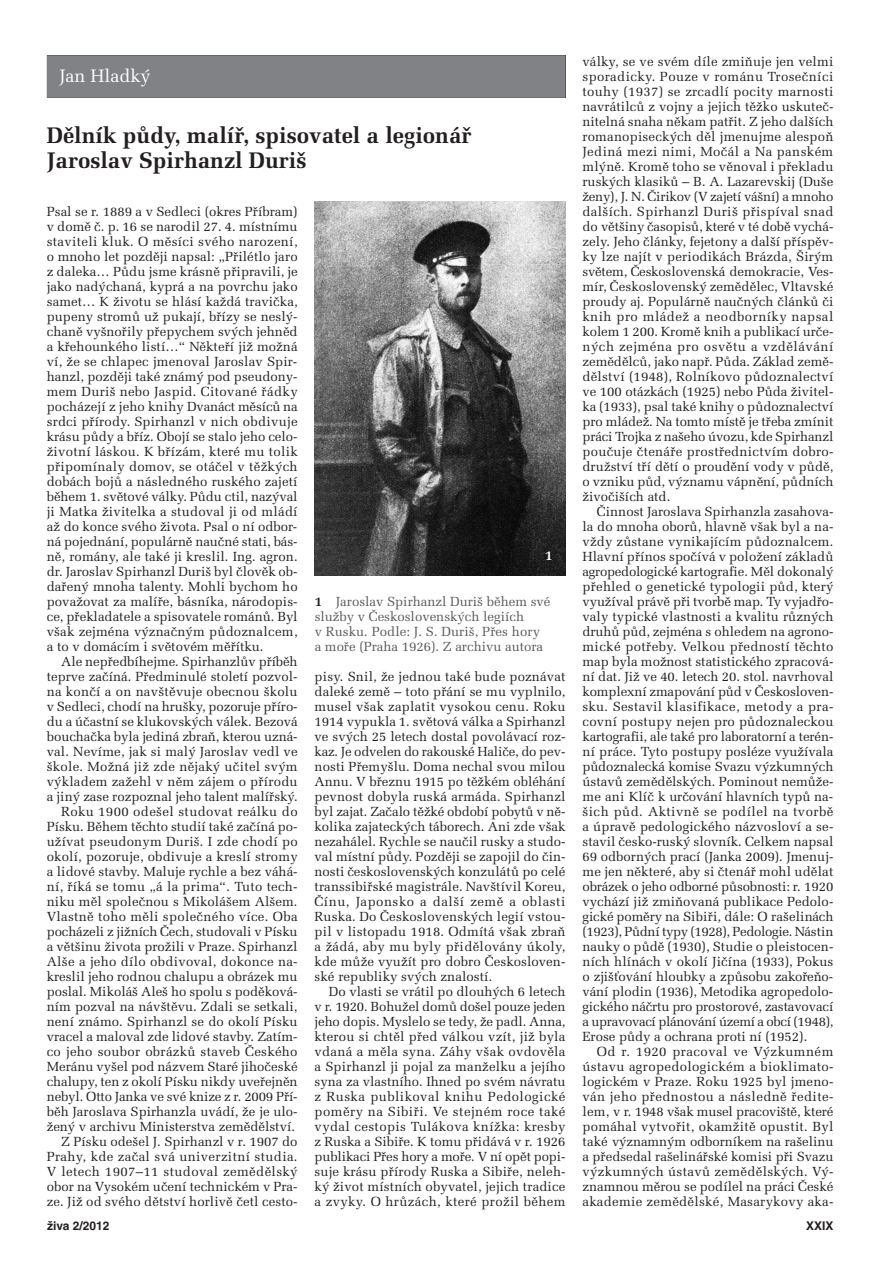
<style>
.page{position:relative;width:893px;height:1263px;background:#fff}
.page>*{position:absolute;margin:0;border:0;box-sizing:border-box;transform-origin:0 0}
.t1{font:700 22.5px/25.5px "Melior CE";color:#231f20}
.t2{font:18px "Melior CE";color:#fff}
.t3{font:700 13.5px "Melior CE";color:#fff}
.t4{font:13.2px/15px "Melior CE";color:#231f20;text-align:justify}
.t5{font:13.2px/15px "Melior CE";color:#57585a}
.t6{font:700 12px "Helvetica CE";color:#231f20}
.s1{font-weight:700;color:#231f20}
</style>
<div class="page">
<div style="left:47px;top:55px;width:519px;height:43px;background:#808285"></div>
<img style="left:315px;top:201px;width:251px;height:375px">
<h2 class="t2" style="left:60px;top:70px;width:92px">Jan Hladký</h2>
<h1 class="t1" style="left:47px;top:125px;width:426px">Dělník půdy, malíř, spisovatel a legionář<br>Jaroslav Spirhanzl Duriš</h1>
<p class="t4" style="left:47px;top:206px;width:252px">Psal se r. 1889 a v Sedleci (okres Příbram) v domě č. p. 16 se narodil 27. 4. místnímu staviteli kluk. O měsíci svého narození, o mnoho let později napsal: „Přilétlo jaro z daleka… Půdu jsme krásně připravili, je jako nadýchaná, kyprá a na povrchu jako samet… K životu se hlásí každá travička, pupeny stromů už pukají, břízy se neslý&shy;chaně vyšnořily přepychem svých jehněd a křehounkého listí…“ Někteří již možná ví, že se chlapec jmenoval Jaroslav Spir&shy;hanzl, později také známý pod pseudony&shy;mem Duriš nebo Jaspid. Citované řádky pocházejí z jeho knihy Dvanáct měsíců na srdci přírody. Spirhanzl v nich obdivuje krásu půdy a bříz. Obojí se stalo jeho celo&shy;životní láskou. K břízám, které mu tolik připomínaly domov, se otáčel v těžkých dobách bojů a následného ruského zajetí během 1. světové války. Půdu ctil, nazýval ji Matka živitelka a studoval ji od mládí až do konce svého života. Psal o ní odbor&shy;ná pojednání, populárně naučné stati, bás&shy;ně, romány, ale také ji kreslil. Ing. agron. dr. Jaroslav Spirhanzl Duriš byl člověk ob&shy;dařený mnoha talenty. Mohli bychom ho považovat za malíře, básníka, národopis&shy;ce, překladatele a spisovatele románů. Byl však zejména význačným půdoznalcem, a to v domácím i světovém měřítku.</p>
<p class="t4" style="left:47px;top:656px;width:252px;text-align:right">Ale nepředbíhejme. Spirhanzlův příběh teprve začíná. Předminulé století pozvol&shy;na končí a on navštěvuje obecnou školu v Sedleci, chodí na hrušky, pozoruje příro&shy;du a účastní se klukovských válek. Bezová bouchačka byla jediná zbraň, kterou uzná&shy;val. Nevíme, jak si malý Jaroslav vedl ve škole. Možná již zde nějaký učitel svým výkladem zažehl v něm zájem o přírodu a jiný zase rozpoznal jeho talent malířský.<br>Roku 1900 odešel studovat reálku do Písku. Během těchto studií také začíná po&shy;užívat pseudonym Duriš. I zde chodí po okolí, pozoruje, obdivuje a kreslí stromy a lidové stavby. Maluje rychle a bez váhá&shy;ní, říká se tomu „á la prima“. Tuto tech&shy;niku měl společnou s Mikolášem Alšem.<br>Vlastně toho měli společného více. Oba pocházeli z jižních Čech, studovali v Písku a většinu života prožili v Praze. Spirhanzl Alše a jeho dílo obdivoval, dokonce na&shy;kreslil jeho rodnou chalupu a obrázek mu poslal. Mikoláš Aleš ho spolu s poděková&shy;ním pozval na návštěvu. Zdali se setkali, není známo. Spirhanzl se do okolí Písku vracel a maloval zde lidové stavby. Zatím&shy;co jeho soubor obrázků staveb Českého Meránu vyšel pod názvem Staré jihočeské chalupy, ten z okolí Písku nikdy uveřejněn nebyl. Otto Janka ve své knize z r. 2009 Pří&shy;běh Jaroslava Spirhanzla uvádí, že je ulo&shy;žený v archivu Ministerstva zemědělství.<br>Z Písku odešel J. Spirhanzl v r. 1907 do Prahy, kde začal svá univerzitní studia.<br>V letech 1907–11 studoval zemědělský obor na Vysokém učení technickém v Pra&shy;ze. Již od svého dětství horlivě četl cesto-</p>
<p class="t3" style="left:545px;top:550px;width:9px">1</p>
<p class="t5" style="left:315px;top:596px;width:237px"><span class="s1">1</span> Jaroslav Spirhanzl Duriš během své služby v Československých legiích<br>v Rusku. Podle: J. S. Duriš, Přes hory<br>a moře (Praha 1926). Z archivu autora</p>
<p class="t4" style="left:315px;top:671px;width:253px">pisy. Snil, že jednou také bude poznávat daleké země – toto přání se mu vyplnilo, musel však zaplatit vysokou cenu. Roku 1914 vypukla 1. světová válka a Spirhanzl ve svých 25 letech dostal povolávací roz&shy;kaz. Je odvelen do rakouské Haliče, do pev&shy;nosti Přemyšlu. Doma nechal svou milou Annu. V březnu 1915 po těžkém obléhání pevnost dobyla ruská armáda. Spirhanzl byl zajat. Začalo těžké období pobytů v ně&shy;kolika zajateckých táborech. Ani zde však nezahálel. Rychle se naučil rusky a studo&shy;val místní půdy. Později se zapojil do čin&shy;nosti československých konzulátů po celé transsibiřské magistrále. Navštívil Koreu, Čínu, Japonsko a další země a oblasti Ruska. Do Československých legií vstou&shy;pil v listopadu 1918. Odmítá však zbraň a žádá, aby mu byly přidělovány úkoly, kde může využít pro dobro Českosloven&shy;ské republiky svých znalostí.</p>
<p class="t4" style="left:315px;top:986px;width:253px;text-indent:14px">Do vlasti se vrátil po dlouhých 6 letech v r. 1920. Bohužel domů došel pouze jeden jeho dopis. Myslelo se tedy, že padl. Anna, kterou si chtěl před válkou vzít, již byla vdaná a měla syna. Záhy však ovdověla a Spirhanzl ji pojal za manželku a jejího syna za vlastního. Ihned po svém návratu z Ruska publikoval knihu Pedologické poměry na Sibiři. Ve stejném roce také vydal cestopis Tulákova knížka: kresby z Ruska a Sibiře. K tomu přidává v r. 1926 publikaci Přes hory a moře. V ní opět popi&shy;suje krásu přírody Ruska a Sibiře, neleh&shy;ký život místních obyvatel, jejich tradice a zvyky. O hrůzách, které prožil během</p>
<p class="t4" style="left:582px;top:56px;width:252px">války, se ve svém díle zmiňuje jen velmi sporadicky. Pouze v románu Trosečníci touhy (1937) se zrcadlí pocity marnosti navrátilců z vojny a jejich těžko uskuteč&shy;nitelná snaha někam patřit. Z jeho dalších romanopiseckých děl jmenujme alespoň Jediná mezi nimi, Močál a Na panském mlýně. Kromě toho se věnoval i překladu ruských klasiků – B. A. Lazarevskij (Duše ženy), J. N. Čirikov (V zajetí vášní) a mnoho dalších. Spirhanzl Duriš přispíval snad do většiny časopisů, které v té době vychá&shy;zely. Jeho články, fejetony a další příspěv&shy;ky lze najít v periodikách Brázda, Širým světem, Československá demokracie, Ves&shy;mír, Československý zemědělec, Vltavské proudy aj. Populárně naučných článků či knih pro mládež a neodborníky napsal kolem 1 200. Kromě knih a publikací urče&shy;ných zejména pro osvětu a vzdělávání zemědělců, jako např. Půda. Základ země&shy;dělství (1948), Rolníkovo půdoznalectví ve 100 otázkách (1925) nebo Půda živitel&shy;ka (1933), psal také knihy o půdoznalectví pro mládež. Na tomto místě je třeba zmínit práci Trojka z našeho úvozu, kde Spirhanzl poučuje čtenáře prostřednictvím dobro&shy;družství tří dětí o proudění vody v půdě, o vzniku půd, významu vápnění, půdních živočiších atd.</p>
<p class="t4" style="left:582px;top:506px;width:253px;text-indent:14px">Činnost Jaroslava Spirhanzla zasahova&shy;la do mnoha oborů, hlavně však byl a na&shy;vždy zůstane vynikajícím půdoznalcem.<br>Hlavní přínos spočívá v položení základů agropedologické kartografie. Měl dokonalý přehled o genetické typologii půd, který využíval právě při tvorbě map. Ty vyjadřo&shy;valy typické vlastnosti a kvalitu různých druhů půd, zejména s ohledem na agrono&shy;mické potřeby. Velkou předností těchto map byla možnost statistického zpracová&shy;ní dat. Již ve 40. letech 20. stol. navrhoval komplexní zmapování půd v Českosloven&shy;sku. Sestavil klasifikace, metody a pra&shy;covní postupy nejen pro půdoznaleckou kartografii, ale také pro laboratorní a terén&shy;ní práce. Tyto postupy posléze využívala půdoznalecká komise Svazu výzkumných ústavů zemědělských. Pominout nemůže&shy;me ani Klíč k určování hlavních typů na&shy;šich půd. Aktivně se podílel na tvorbě a úpravě pedologického názvosloví a se&shy;stavil česko-ruský slovník. Celkem napsal 69 odborných prací (Janka 2009). Jmenuj&shy;me jen některé, aby si čtenář mohl udělat obrázek o jeho odborné působnosti: r. 1920 vychází již zmiňovaná publikace Pedolo&shy;gické poměry na Sibiři, dále: O rašelinách (1923), Půdní typy (1928), Pedologie. Nástin nauky o půdě (1930), Studie o pleistocen&shy;ních hlínách v okolí Jičína (1933), Pokus o zjišťování hloubky a způsobu zakořeňo&shy;vání plodin (1936), Metodika agropedolo&shy;gického náčrtu pro prostorové, zastavovací a upravovací plánování území a obcí (1948), Erose půdy a ochrana proti ní (1952).</p>
<p class="t4" style="left:582px;top:1046px;width:253px;text-indent:14px">Od r. 1920 pracoval ve Výzkumném ústavu agropedologickém a bioklimato&shy;logickém v Praze. Roku 1925 byl jmeno&shy;ván jeho přednostou a následně ředite&shy;lem, v r. 1948 však musel pracoviště, které pomáhal vytvořit, okamžitě opustit. Byl také významným odborníkem na rašelinu a předsedal rašelinářské komisi při Svazu výzkumných ústavů zemědělských. Vý&shy;znamnou měrou se podílel na práci České akademie zemědělské, Masarykovy aka-</p>
<p class="t6" style="left:47px;top:1221px;width:64px">živa 2/2012</p>
<p class="t6" style="left:806px;top:1221px;width:29px">XXIX</p>
</div>
